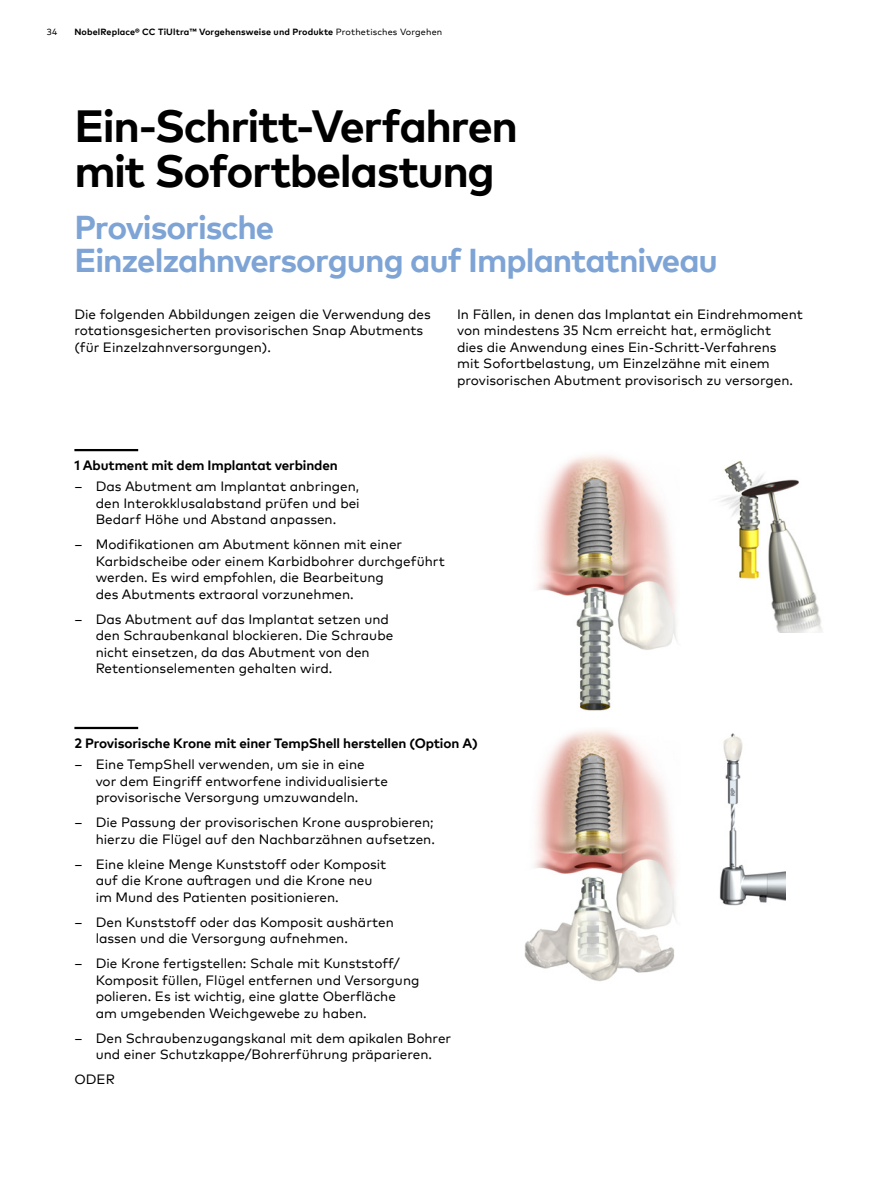
<style>
.page{position:relative;width:893px;height:1191px;background:#fff}
.page>*{position:absolute;margin:0;border:0;box-sizing:border-box;transform-origin:0 0}
.t1{font:700 45px/45px "Mark Pro";letter-spacing:-.035em;color:#000}
.t2{font:700 33px/33px "Mark Pro";letter-spacing:-.03em;color:#7ea4d6}
.t3{font:13.5px/16.5px "Mark Pro";color:#000}
.t4{font:700 13.5px "Mark Pro";letter-spacing:-.01em;color:#000}
.t5{font:700 9px "Mark Pro";letter-spacing:.015em;color:#000}
.t6{font:9px "Mark Pro";color:#000}
.s1{font-weight:400}
</style>
<div class="page">
<img style="left:537px;top:455px;width:140px;height:256px">
<img style="left:721px;top:461px;width:101px;height:171px">
<img style="left:719px;top:733px;width:66px;height:173px">
<img style="left:524px;top:729px;width:153px;height:252px">
<hr style="left:74px;top:449px;width:64px;height:2px;background:#000">
<hr style="left:74px;top:727px;width:64px;height:2px;background:#000">
<p class="t6" style="left:47px;top:25px;width:12px">34</p>
<p class="t5" style="left:74px;top:25px;width:369px">NobelReplace® CC TiUltra™ Vorgehensweise und Produkte <span class="s1">Prothetisches Vorgehen</span></p>
<h1 class="t1" style="left:74px;top:100px;width:445px">Ein-Schritt-Verfahren mit Sofortbelastung</h1>
<h2 class="t2" style="left:74px;top:208px;width:645px">Provisorische<br>Einzelzahnversorgung auf Implantatniveau</h2>
<p class="t3" style="left:74px;top:304px;width:358px">Die folgenden Abbildungen zeigen die Verwendung des rotationsgesicherten provisorischen Snap Abutments (für Einzelzahnversorgungen).</p>
<p class="t3" style="left:457px;top:304px;width:347px">In Fällen, in denen das Implantat ein Eindrehmoment von mindestens 35 Ncm erreicht hat, ermöglicht<br>dies die Anwendung eines Ein-Schritt-Verfahrens<br>mit Sofortbelastung, um Einzelzähne mit einem provisorischen Abutment provisorisch zu versorgen.</p>
<p class="t4" style="left:74px;top:455px;width:265px">1 Abutment mit dem Implantat verbinden</p>
<p class="t3" style="left:96px;top:477px;width:266px;text-align:justify;text-indent:-21px">‒ Das Abutment am Implantat anbringen, den Interokklusalabstand prüfen und bei Bedarf Höhe und Abstand anpassen.</p>
<p class="t3" style="left:96px;top:535px;width:351px;text-indent:-21px">‒ Modifikationen am Abutment können mit einer Karbidscheibe oder einem Karbidbohrer durchgeführt werden. Es wird empfohlen, die Bearbeitung<br>des Abutments extraoral vorzunehmen.</p>
<p class="t3" style="left:96px;top:609px;width:299px;text-indent:-21px">‒ Das Abutment auf das Implantat setzen und den Schraubenkanal blockieren. Die Schraube nicht einsetzen, da das Abutment von den Retentionselementen gehalten wird.</p>
<p class="t4" style="left:74px;top:733px;width:405px">2 Provisorische Krone mit einer TempShell herstellen (Option A)</p>
<p class="t3" style="left:96px;top:755px;width:294px;text-indent:-21px">‒ Eine TempShell verwenden, um sie in eine vor dem Eingriff entworfene individualisierte provisorische Versorgung umzuwandeln.</p>
<p class="t3" style="left:74px;top:813px;width:362px;text-align:right">‒ Die Passung der provisorischen Krone ausprobieren; hierzu die Flügel auf den Nachbarzähnen aufsetzen.</p>
<p class="t3" style="left:96px;top:854px;width:292px;text-indent:-21px">‒ Eine kleine Menge Kunststoff oder Komposit auf die Krone auftragen und die Krone neu im Mund des Patienten positionieren.</p>
<p class="t3" style="left:96px;top:912px;width:300px;text-indent:-21px">‒ Den Kunststoff oder das Komposit aushärten lassen und die Versorgung aufnehmen.</p>
<p class="t3" style="left:96px;top:954px;width:325px;text-indent:-21px">‒ Die Krone fertigstellen: Schale mit Kunststoff/ Komposit füllen, Flügel entfernen und Versorgung polieren. Es ist wichtig, eine glatte Oberfläche am umgebenden Weichgewebe zu haben.</p>
<p class="t3" style="left:74px;top:1028px;width:378px;text-align:center">‒ Den Schraubenzugangskanal mit dem apikalen Bohrer und einer Schutzkappe/Bohrerführung präparieren.</p>
<p class="t3" style="left:74px;top:1070px;width:42px">ODER</p>
</div>
